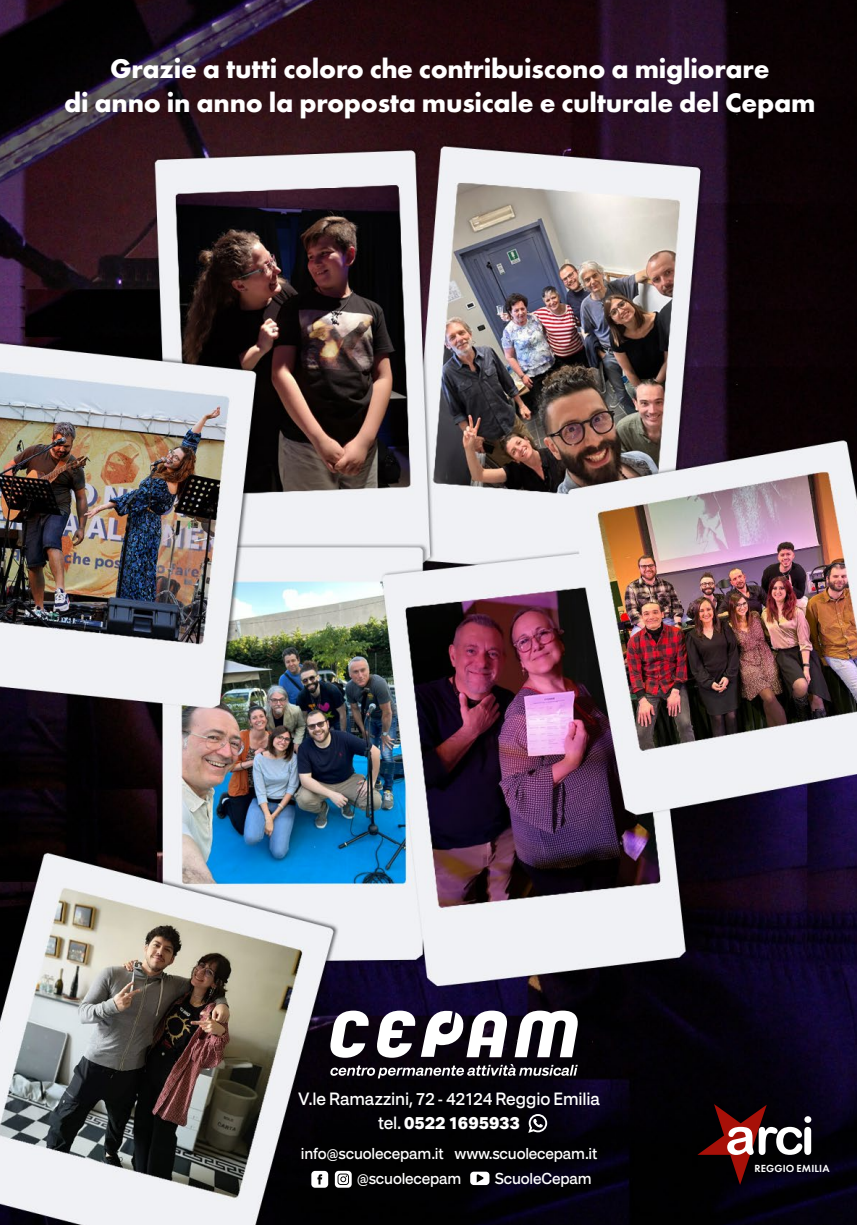
<style>
.page{position:relative;width:857px;height:1225px;background:#fff}
.page>*{position:absolute;margin:0;border:0;box-sizing:border-box;transform-origin:0 0}
.t1{font:700 28px/33.6px "Futura PT";letter-spacing:-.01em;color:#fff;text-align:center}
.t2{font:500 18px/23.6px "Urania";letter-spacing:-.005em;color:#fff;text-align:center;scale:.95 1}
.t3{font:500 16px/24.8px "Urania";letter-spacing:-.01em;color:#fff;scale:.95 1}
.t4{font:600 10.6px "Futura PT";letter-spacing:.01em;color:#fff}
.s1{font-weight:900}
</style>
<div class="page">
<img style="left:0;top:0;width:856px;height:1225px">
<svg style="left:697px;top:1104px;width:113px;height:80px;background:#402729"></svg>
<svg style="left:330px;top:1064px;width:247px;height:14px"></svg>
<svg style="left:330px;top:1010px;width:39px;height:47px"></svg>
<svg style="left:514px;top:1010px;width:64px;height:47px"></svg>
<svg style="left:376px;top:1010px;width:131px;height:47px"></svg>
<div style="left:334px;top:1170px;width:17px;height:17px;background:#fff;border-radius:4px"></div>
<svg style="left:337px;top:1173px;width:12px;height:12px"></svg>
<div style="left:311px;top:1170px;width:17px;height:17px;background:#fff;border-radius:4px"></div>
<svg style="left:317px;top:1174px;width:5px;height:10px"></svg>
<div style="left:470px;top:1171px;width:19px;height:14px;background:#fff;border-radius:4px"></div>
<svg style="left:476px;top:1174px;width:7px;height:8px"></svg>
<svg style="left:528px;top:1114px;width:19px;height:18px"></svg>
<p class="t1" style="left:64px;top:51px;width:752px">Grazie a tutti coloro che contribuiscono a migliorare<br>di anno in anno la proposta musicale e culturale del Cepam</p>
<p class="t2" style="left:298px;top:1087px;width:319px">V.le Ramazzini, 72 - 42124 Reggio Emilia tel. <span class="s1">0522 1695933</span></p>
<p class="t3" style="left:356px;top:1141px;width:254px;text-indent:-56px">info@scuolecepam.it www.scuolecepam.it @scuolecepam</p>
<p class="t3" style="left:494px;top:1166px;width:104px">ScuoleCepam</p>
<p class="t4" style="left:754px;top:1161px;width:77px">REGGIO EMILIA</p>
</div>
